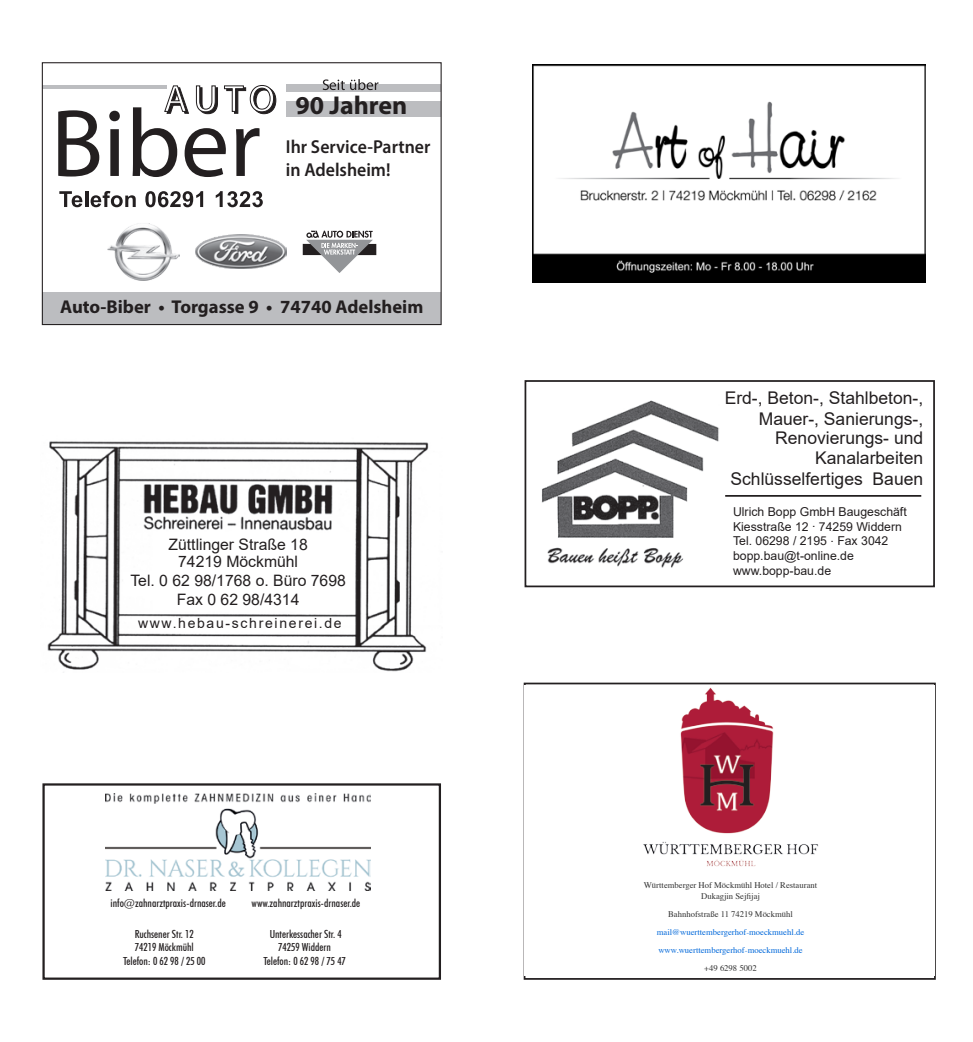
<style>
.page{position:relative;width:973px;height:1042px;background:#fff}
.page>*{position:absolute;margin:0;border:0;box-sizing:border-box;transform-origin:0 0}
.t1{font:700 25.9px "Myriad Pro";color:#231f20}
.t2{font:600 18.72px/22.6px "Myriad Pro";color:#231f20;scale:.95 1}
.t3{font:700 18.55px "Myriad Pro";color:#231f20}
.t4{font:17.5px/21px "Arial";color:#231f20;text-align:right}
.t5{font:15.75px "Arial";color:#231f20}
.t6{font:14px "Arial";letter-spacing:.12em;color:#231f20}
.t7{font:12.25px/14.7px "Arial";color:#231f20}
.t8{font:500 condensed 11.2px/13.3px "Futura BT";color:#231f20;text-align:center}
.t9{font:8.58px/18.2px "Times";color:#0068da;text-align:center}
.t10{font:8.58px/10.3px "Times";color:#333;text-align:center}
.s1{color:#333}
</style>
<div class="page">
<img style="left:541px;top:400px;width:178px;height:168px">
<hr style="left:725px;top:495px;width:196px;height:2px;background:#231f20">
<div style="left:524px;top:380px;width:410px;height:207px;border:2px solid #231f20"></div>
<div style="left:523px;top:682px;width:412px;height:298px;border:2px solid #231f20"></div>
<img style="left:47px;top:441px;width:382px;height:232px">
<hr style="left:42px;top:85px;width:125px;height:4px;background:#bcbdc0">
<div style="left:286px;top:101px;width:155px;height:16px;background:#bcbdc0"></div>
<div style="left:286px;top:85px;width:155px;height:7px;background:#bcbdc0"></div>
<div style="left:42px;top:292px;width:399px;height:32px;background:#bcbdc0"></div>
<div style="left:42px;top:62px;width:399px;height:263px;border:1px solid #231f20"></div>
<svg style="left:59px;top:191px;width:23px;height:16px"></svg>
<hr style="left:85px;top:191px;width:3px;height:16px;background:#231f20">
<svg style="left:91px;top:191px;width:45px;height:16px"></svg>
<svg style="left:145px;top:191px;width:58px;height:16px"></svg>
<svg style="left:216px;top:191px;width:47px;height:16px"></svg>
<svg style="left:58px;top:110px;width:41px;height:66px"></svg>
<svg style="left:109px;top:111px;width:11px;height:65px"></svg>
<svg style="left:132px;top:85px;width:144px;height:92px"></svg>
<svg style="left:322px;top:79px;width:56px;height:11px"></svg>
<div style="left:303px;top:244px;width:73px;height:11px;background:#231f20"></div>
<svg style="left:306px;top:231px;width:67px;height:42px"></svg>
<img style="left:107px;top:223px;width:73px;height:58px">
<img style="left:196px;top:235px;width:90px;height:34px">
<img style="left:105px;top:793px;width:265px;height:98px">
<div style="left:42px;top:783px;width:399px;height:197px;border:2px solid #231f20"></div>
<div style="left:524px;top:685px;width:410px;height:290px;background:#fff"></div>
<img style="left:643px;top:687px;width:176px;height:180px">
<img style="left:532px;top:65px;width:393px;height:217px">
<p class="t1" style="left:295px;top:88px;width:113px">90 Jahren</p>
<p class="t2" style="left:286px;top:135px;width:153px">Ihr Service-Partner in Adelsheim!</p>
<p class="t3" style="left:60px;top:294px;width:365px">Auto-Biber • Torgasse 9 • 74740 Adelsheim</p>
<p class="t5" style="left:168px;top:533px;width:141px">Züttlinger Straße 18</p>
<p class="t5" style="left:178px;top:550px;width:121px">74219 Möckmühl</p>
<p class="t5" style="left:130px;top:569px;width:217px">Tel. 0 62 98/1768 o. Büro 7698</p>
<p class="t5" style="left:177px;top:588px;width:124px">Fax 0 62 98/4314</p>
<p class="t6" style="left:138px;top:613px;width:205px">www.hebau-schreinerei.de</p>
<p class="t8" style="left:111px;top:896px;width:117px">info@zahnarztpraxis-drnaser.de</p>
<p class="t8" style="left:251px;top:896px;width:110px">www.zahnarztpraxis-drnaser.de</p>
<p class="t8" style="left:123px;top:927px;width:84px">Ruchsener Str. 12<br>74219 Möckmühl<br>Telefon: 0 62 98 / 25 00</p>
<p class="t8" style="left:263px;top:927px;width:84px">Unterkessacher Str. 4<br>74259 Widdern<br>Telefon: 0 62 98 / 75 47</p>
<p class="t4" style="left:724px;top:387px;width:200px">Erd-, Beton-, Stahlbeton-,<br>Mauer-, Sanierungs-,</p>
<p class="t4" style="left:775px;top:428px;width:149px;line-height:19.2px">Renovierungs- und<br>Kanalarbeiten</p>
<p class="t4" style="left:730px;top:468px;width:194px">Schlüsselfertiges Bauen</p>
<p class="t7" style="left:733px;top:504px;width:175px">Ulrich Bopp GmbH Baugeschäft<br>Kiesstraße 12 . 74259 Widdern<br>Tel. 06298 / 2195 . Fax 3042 bopp.bau@t-online.de www.bopp-bau.de</p>
<p class="t10" style="left:643px;top:879px;width:175px">Württemberger Hof Möckmühl Hotel / Restaurant<br>Dukagjin Sejfijaj</p>
<p class="t9" style="left:656px;top:904px;width:149px"><span class="s1">Bahnhofstraße 11 74219 Möckmühl </span>mail@wuerttembergerhof-moeckmuehl.de www.wuerttembergerhof-moeckmuehl.de <span class="s1">+49 6298 5002</span></p>
</div>
